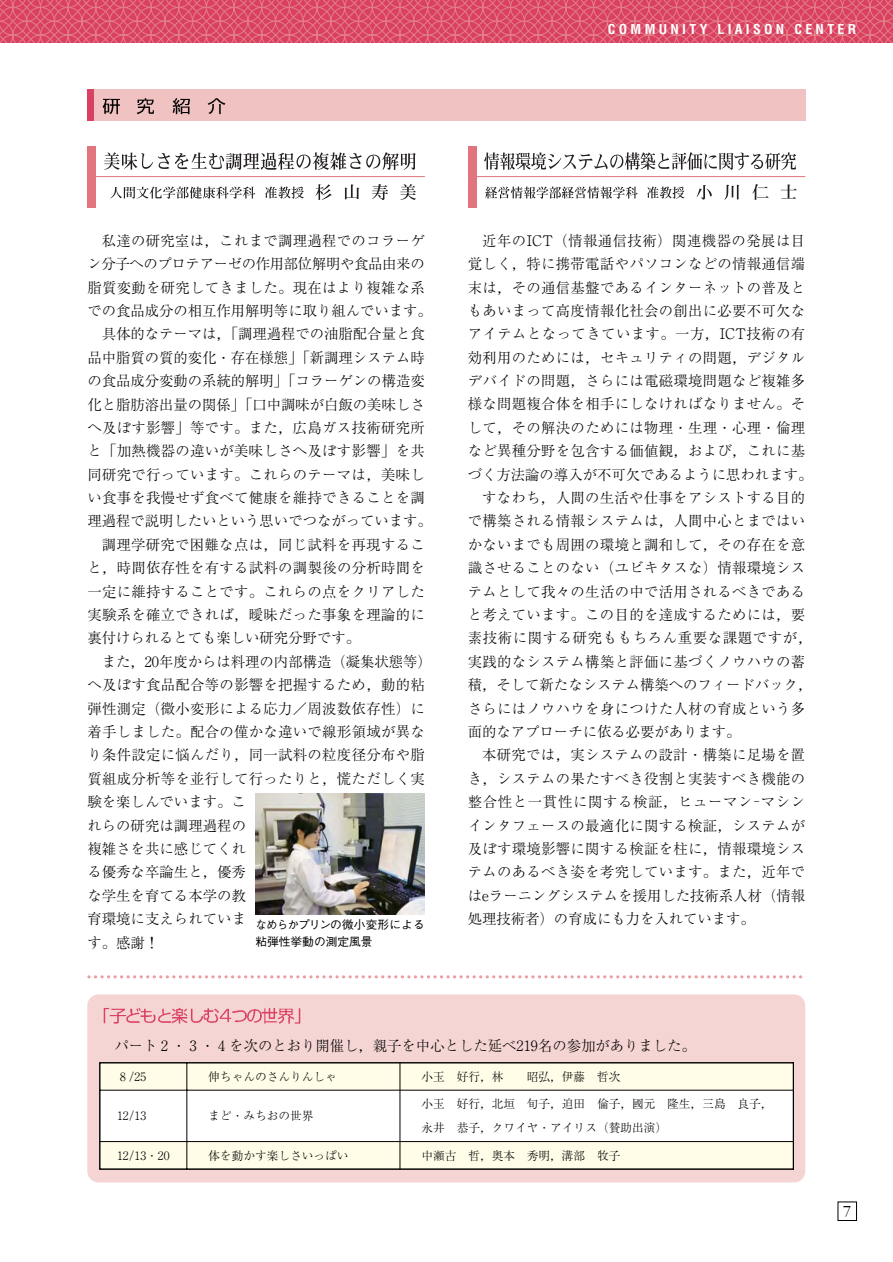
<style>
.page{position:relative;width:893px;height:1262px;background:#fff}
.page>*{position:absolute;margin:0;border:0;box-sizing:border-box;transform-origin:0 0}
.t1{font:300 15.9px "Garamond";color:#000}
.t2{font:300 14.4px "Ryumin";letter-spacing:.02em;color:#000}
.t3{font:300 14.4px "Ryumin";color:#000}
.t4{font:300 14.4px "Ryumin";letter-spacing:.045em;color:#000}
.t5{font:300 14.4px "Ryumin";letter-spacing:-.02em;color:#000}
.t6{font:700 condensed 13.2px "Helvetica";letter-spacing:.24em;color:#fff;scale:1.04 1}
.t7{font:300 11.7px/23.7px "Ryumin";color:#000}
.t8{font:500 11.7px/17px "Gothic BBB";color:#000}
.t9{font:11.7px "Ryuumin Hankaku";color:#000}
.s1{font-family:"Ryuumin Hankaku";font-weight:400}
.s2{font-family:"Ryumin";font-weight:300}
</style>
<div class="page">
<svg style="left:0;top:0;width:892px;height:43px;background:#dc526c"></svg>
<svg style="left:315px;top:184px;width:16px;height:16px"></svg>
<svg style="left:345px;top:184px;width:14px;height:15px"></svg>
<svg style="left:372px;top:184px;width:16px;height:16px"></svg>
<svg style="left:400px;top:184px;width:16px;height:16px"></svg>
<svg style="left:104px;top:152px;width:311px;height:18px"></svg>
<hr style="left:87px;top:176px;width:338px;height:1px;background:#e2747e">
<div style="left:87px;top:146px;width:9px;height:62px;background:#e2747e"></div>
<svg style="left:110px;top:186px;width:145px;height:13px"></svg>
<svg style="left:265px;top:186px;width:39px;height:13px"></svg>
<svg style="left:696px;top:185px;width:15px;height:15px"></svg>
<svg style="left:724px;top:185px;width:15px;height:15px"></svg>
<svg style="left:752px;top:184px;width:16px;height:16px"></svg>
<svg style="left:780px;top:184px;width:16px;height:15px"></svg>
<svg style="left:484px;top:152px;width:312px;height:18px"></svg>
<hr style="left:468px;top:176px;width:337px;height:1px;background:#e2747e">
<div style="left:468px;top:146px;width:8px;height:62px;background:#e2747e"></div>
<svg style="left:485px;top:186px;width:152px;height:13px"></svg>
<svg style="left:647px;top:186px;width:37px;height:13px"></svg>
<div style="left:88px;top:89px;width:717px;height:32px;background:#f0c2c2"></div>
<img style="left:102px;top:98px;width:18px;height:17px">
<img style="left:136px;top:98px;width:89px;height:17px">
<div style="left:87px;top:89px;width:7px;height:32px;background:#da4061"></div>
<img style="left:255px;top:793px;width:170px;height:121px">
<svg style="left:89px;top:975px;width:714px;height:3px"></svg>
<div style="left:87px;top:994px;width:718px;height:188px;background:#f5d5d3;border-radius:11px"></div>
<img style="left:103px;top:1008px;width:21px;height:15px">
<img style="left:124px;top:1008px;width:47px;height:15px">
<img style="left:171px;top:1008px;width:31px;height:15px">
<img style="left:202px;top:1008px;width:44px;height:15px">
<img style="left:246px;top:1009px;width:15px;height:14px">
<img style="left:261px;top:1008px;width:40px;height:15px">
<div style="left:100px;top:1063px;width:87px;height:27px;background:#fffde8"></div>
<div style="left:187px;top:1063px;width:213px;height:27px;background:#fffde8"></div>
<div style="left:400px;top:1063px;width:393px;height:27px;background:#fffde8"></div>
<div style="left:100px;top:1090px;width:87px;height:51px;background:#fff"></div>
<div style="left:187px;top:1090px;width:213px;height:51px;background:#fff"></div>
<div style="left:400px;top:1090px;width:393px;height:51px;background:#fff"></div>
<div style="left:100px;top:1141px;width:87px;height:27px;background:#fffde8"></div>
<div style="left:187px;top:1141px;width:213px;height:27px;background:#fffde8"></div>
<div style="left:400px;top:1141px;width:393px;height:27px;background:#fffde8"></div>
<hr style="left:100px;top:1089px;width:693px;height:1px;background:#000">
<hr style="left:100px;top:1141px;width:693px;height:1px;background:#000">
<hr style="left:186px;top:1062px;width:1px;height:107px;background:#000">
<hr style="left:399px;top:1062px;width:1px;height:107px;background:#000">
<hr style="left:100px;top:1062px;width:693px;height:1px;background:#000">
<hr style="left:100px;top:1168px;width:693px;height:1px;background:#000">
<hr style="left:99px;top:1062px;width:1px;height:107px;background:#000">
<hr style="left:793px;top:1062px;width:1px;height:107px;background:#000">
<p class="t6" style="left:608px;top:24px;width:240px">COMMUNITY LIAISON CENTER</p>
<p class="t2" style="left:102px;top:235px;width:324px">私達の研究室は，これまで調理過程でのコラーゲ</p>
<p class="t5" style="left:87px;top:259px;width:339px">ン分子へのプロテアーゼの作用部位解明や食品由来の</p>
<p class="t2" style="left:87px;top:282px;width:339px">脂質変動を研究してきました。現在はより複雑な系</p>
<p class="t3" style="left:87px;top:305px;width:346px">での食品成分の相互作用解明等に取り組んでいます。</p>
<p class="t3" style="left:102px;top:329px;width:324px">具体的なテーマは，「調理過程での油脂配合量と食</p>
<p class="t3" style="left:87px;top:352px;width:339px">品中脂質の質的変化・存在様態」「新調理システム時</p>
<p class="t3" style="left:87px;top:376px;width:339px">の食品成分変動の系統的解明」「コラーゲンの構造変</p>
<p class="t3" style="left:87px;top:399px;width:339px">化と脂肪溶出量の関係」「口中調味が白飯の美味しさ</p>
<p class="t2" style="left:87px;top:422px;width:339px">へ及ぼす影響」等です。また，広島ガス技術研究所</p>
<p class="t2" style="left:87px;top:446px;width:339px">と「加熱機器の違いが美味しさへ及ぼす影響」を共</p>
<p class="t2" style="left:87px;top:469px;width:339px">同研究で行っています。これらのテーマは，美味し</p>
<p class="t2" style="left:87px;top:492px;width:339px">い食事を我慢せず食べて健康を維持できることを調</p>
<p class="t3" style="left:87px;top:516px;width:346px">理過程で説明したいという思いでつながっています。</p>
<p class="t2" style="left:102px;top:539px;width:324px">調理学研究で困難な点は，同じ試料を再現するこ</p>
<p class="t2" style="left:87px;top:563px;width:339px">と，時間依存性を有する試料の調製後の分析時間を</p>
<p class="t2" style="left:87px;top:586px;width:339px">一定に維持することです。これらの点をクリアした</p>
<p class="t2" style="left:87px;top:609px;width:339px">実験系を確立できれば，曖昧だった事象を理論的に</p>
<p class="t3" style="left:87px;top:633px;width:274px">裏付けられるとても楽しい研究分野です。</p>
<p class="t3" style="left:102px;top:656px;width:332px">また，<span class="s1">20</span>年度からは料理の内部構造（凝集状態等）</p>
<p class="t2" style="left:87px;top:680px;width:339px">へ及ぼす食品配合等の影響を把握するため，動的粘</p>
<p class="t2" style="left:87px;top:703px;width:339px">弾性測定（微小変形による応力／周波数依存性）に</p>
<p class="t2" style="left:87px;top:726px;width:339px">着手しました。配合の僅かな違いで線形領域が異な</p>
<p class="t2" style="left:87px;top:750px;width:339px">り条件設定に悩んだり，同一試料の粒度径分布や脂</p>
<p class="t2" style="left:87px;top:773px;width:339px">質組成分析等を並行して行ったりと，慌ただしく実</p>
<p class="t2" style="left:87px;top:796px;width:160px">験を楽しんでいます。こ</p>
<p class="t2" style="left:87px;top:820px;width:160px">れらの研究は調理過程の</p>
<p class="t2" style="left:87px;top:843px;width:160px">複雑さを共に感じてくれ</p>
<p class="t2" style="left:87px;top:867px;width:160px">る優秀な卒論生と，優秀</p>
<p class="t2" style="left:87px;top:890px;width:160px">な学生を育てる本学の教</p>
<p class="t2" style="left:87px;top:913px;width:160px">育環境に支えられていま</p>
<p class="t2" style="left:87px;top:937px;width:73px">す。感謝！</p>
<p class="t8" style="left:255px;top:918px;width:171px">なめらかプリンの微小変形による粘弾性挙動の測定風景</p>
<p class="t2" style="left:482px;top:235px;width:324px">近年の<span class="s1">ICT</span>（情報通信技術）関連機器の発展は目</p>
<p class="t2" style="left:468px;top:259px;width:339px">覚しく，特に携帯電話やパソコンなどの情報通信端</p>
<p class="t2" style="left:468px;top:282px;width:339px">末は，その通信基盤であるインターネットの普及と</p>
<p class="t2" style="left:468px;top:305px;width:339px">もあいまって高度情報化社会の創出に必要不可欠な</p>
<p class="t2" style="left:468px;top:329px;width:339px">アイテムとなってきています。一方，<span class="s1">ICT</span>技術の有</p>
<p class="t2" style="left:468px;top:352px;width:339px">効利用のためには，セキュリティの問題，デジタル</p>
<p class="t2" style="left:468px;top:376px;width:339px">デバイドの問題，さらには電磁環境問題など複雑多</p>
<p class="t2" style="left:468px;top:399px;width:339px">様な問題複合体を相手にしなければなりません。そ</p>
<p class="t2" style="left:468px;top:422px;width:339px">して，その解決のためには物理・生理・心理・倫理</p>
<p class="t2" style="left:468px;top:446px;width:339px">など異種分野を包含する価値観，および，これに基</p>
<p class="t3" style="left:468px;top:469px;width:346px">づく方法論の導入が不可欠であるように思われます。</p>
<p class="t2" style="left:482px;top:492px;width:324px">すなわち，人間の生活や仕事をアシストする目的</p>
<p class="t2" style="left:468px;top:516px;width:339px">で構築される情報システムは，人間中心とまではい</p>
<p class="t2" style="left:468px;top:539px;width:339px">かないまでも周囲の環境と調和して，その存在を意</p>
<p class="t2" style="left:468px;top:563px;width:339px">識させることのない（ユビキタスな）情報環境シス</p>
<p class="t2" style="left:468px;top:586px;width:339px">テムとして我々の生活の中で活用されるべきである</p>
<p class="t2" style="left:468px;top:609px;width:339px">と考えています。この目的を達成するためには，要</p>
<p class="t4" style="left:468px;top:633px;width:346px">素技術に関する研究ももちろん重要な課題ですが，</p>
<p class="t2" style="left:468px;top:656px;width:339px">実践的なシステム構築と評価に基づくノウハウの蓄</p>
<p class="t3" style="left:468px;top:680px;width:346px">積，そして新たなシステム構築へのフィードバック，</p>
<p class="t2" style="left:468px;top:703px;width:339px">さらにはノウハウを身につけた人材の育成という多</p>
<p class="t3" style="left:468px;top:726px;width:274px">面的なアプローチに依る必要があります。</p>
<p class="t2" style="left:482px;top:750px;width:324px">本研究では，実システムの設計・構築に足場を置</p>
<p class="t2" style="left:468px;top:773px;width:339px">き，システムの果たすべき役割と実装すべき機能の</p>
<p class="t4" style="left:468px;top:796px;width:339px">整合性と一貫性に関する検証，ヒューマン－マシン</p>
<p class="t2" style="left:468px;top:820px;width:339px">インタフェースの最適化に関する検証，システムが</p>
<p class="t2" style="left:468px;top:843px;width:339px">及ぼす環境影響に関する検証を柱に，情報環境シス</p>
<p class="t2" style="left:468px;top:867px;width:339px">テムのあるべき姿を考究しています。また，近年で</p>
<p class="t3" style="left:468px;top:890px;width:339px">は<span class="s1">e</span>ラーニングシステムを援用した技術系人材（情報</p>
<p class="t3" style="left:468px;top:913px;width:289px">処理技術者）の育成にも力を入れています。</p>
<p class="t3" style="left:114px;top:1040px;width:583px">パート２・３・４を次のとおり開催し，親子を中心とした延べ<span class="s1">219</span>名の参加がありました。</p>
<p class="t9" style="left:117px;top:1072px;width:31px"><span class="s2">８</span>/25</p>
<p class="t7" style="left:208px;top:1065px;width:130px">伸ちゃんのさんりんしゃ</p>
<p class="t7" style="left:421px;top:1065px;width:200px">小玉　好行，林　　昭弘，伊藤　哲次</p>
<p class="t9" style="left:117px;top:1111px;width:31px">12/13</p>
<p class="t7" style="left:208px;top:1105px;width:107px">まど・みちおの世界</p>
<p class="t7" style="left:421px;top:1093px;width:352px">小玉　好行，北垣　旬子，迫田　倫子，國元　隆生，三島　良子，永井　恭子，クワイヤ・アイリス（賛助出演）</p>
<p class="t9" style="left:117px;top:1150px;width:54px">12/13<span class="s2">・</span>20</p>
<p class="t7" style="left:208px;top:1144px;width:142px">体を動かす楽しさいっぱい</p>
<p class="t7" style="left:421px;top:1144px;width:200px">中瀬古　哲，奥本　秀明，溝部　牧子</p>
<p class="t1" style="left:843px;top:1204px;width:9px">7</p>
</div>
